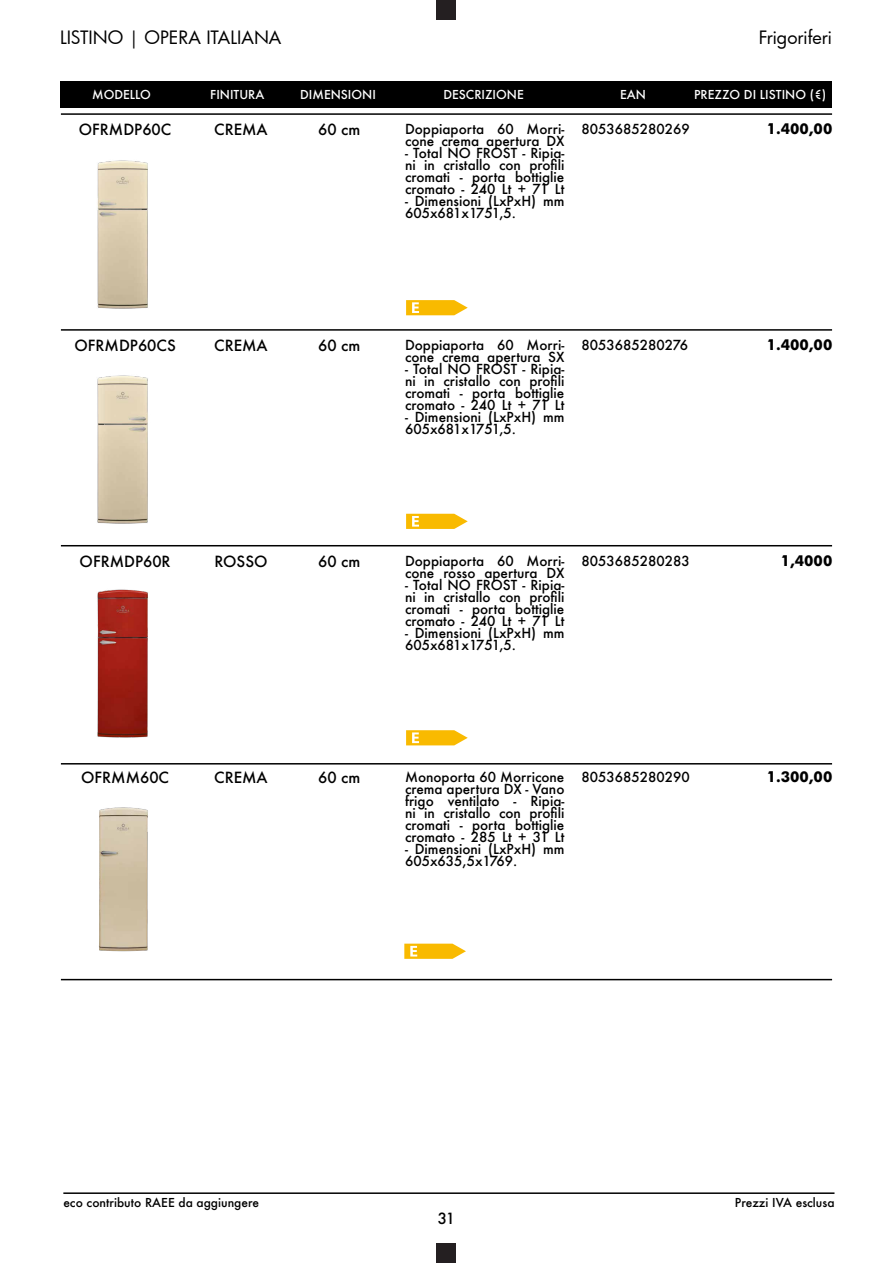
<style>
.page{position:relative;width:893px;height:1263px;background:#fff}
.page>*{position:absolute;margin:0;border:0;box-sizing:border-box;transform-origin:0 0}
.t1{font:18px "Futura";letter-spacing:-.005em;color:#000}
.t2{font:500 15px "Futura";color:#000}
.t3{font:700 15px "Futura";color:#000}
.t4{font:500 13.5px/12px "Futura";color:#000}
.t5{font:500 12px "Futura";color:#fff}
.t6{font:500 12px "Futura";color:#000}
</style>
<div class="page">
<hr style="left:61px;top:113px;width:771px;height:2px;background:#000">
<hr style="left:61px;top:329px;width:771px;height:2px;background:#000">
<hr style="left:61px;top:545px;width:771px;height:1px;background:#000">
<hr style="left:61px;top:763px;width:771px;height:1px;background:#000">
<hr style="left:61px;top:979px;width:771px;height:1px;background:#000">
<div style="left:437px;top:0;width:19px;height:19px;background:#241f21"></div>
<div style="left:437px;top:1244px;width:19px;height:19px;background:#241f21"></div>
<div style="left:61px;top:81px;width:771px;height:27px;background:#000"></div>
<hr style="left:63px;top:1192px;width:771px;height:2px;background:#000">
<svg style="left:404px;top:944px;width:62px;height:15px"></svg>
<img style="left:97px;top:160px;width:51px;height:149px">
<svg style="left:406px;top:300px;width:62px;height:15px"></svg>
<svg style="left:406px;top:514px;width:62px;height:15px"></svg>
<svg style="left:406px;top:730px;width:62px;height:15px"></svg>
<img style="left:97px;top:375px;width:51px;height:149px">
<img style="left:97px;top:589px;width:51px;height:149px">
<img style="left:99px;top:807px;width:49px;height:145px">
<h1 class="t1" style="left:60px;top:25px;width:223px">LISTINO | OPERA ITALIANA</h1>
<h1 class="t1" style="left:759px;top:25px;width:75px">Frigoriferi</h1>
<p class="t5" style="left:92px;top:86px;width:60px">MODELLO</p>
<p class="t5" style="left:210px;top:86px;width:56px">FINITURA</p>
<p class="t5" style="left:300px;top:86px;width:77px">DIMENSIONI</p>
<p class="t5" style="left:443px;top:86px;width:82px">DESCRIZIONE</p>
<p class="t5" style="left:620px;top:86px;width:27px">EAN</p>
<p class="t5" style="left:694px;top:86px;width:134px">PREZZO DI LISTINO (€)</p>
<p class="t2" style="left:79px;top:119px;width:94px">OFRMDP60C</p>
<p class="t2" style="left:214px;top:119px;width:55px">CREMA</p>
<p class="t2" style="left:318px;top:119px;width:44px">60 cm</p>
<p class="t4" style="left:405px;top:123px;width:161px">Doppiaporta 60 Morri&shy;cone crema apertura DX</p>
<p class="t4" style="left:405px;top:147px;width:161px;text-align:justify">- Total NO FROST - Ripia&shy;ni in cristallo con profili cromati - porta bottiglie cromato - 240 Lt + 71 Lt</p>
<p class="t4" style="left:405px;top:195px;width:161px">- Dimensioni (LxPxH) mm<br>605x681x1751,5.</p>
<p class="t4" style="left:582px;top:123px;width:110px">8053685280269</p>
<p class="t3" style="left:767px;top:117px;width:67px">1.400,00</p>
<p class="t2" style="left:75px;top:335px;width:103px">OFRMDP60CS</p>
<p class="t2" style="left:214px;top:335px;width:55px">CREMA</p>
<p class="t2" style="left:318px;top:335px;width:44px">60 cm</p>
<p class="t4" style="left:405px;top:339px;width:161px">Doppiaporta 60 Morri&shy;cone crema apertura SX</p>
<p class="t4" style="left:405px;top:363px;width:161px;text-align:justify">- Total NO FROST - Ripia&shy;ni in cristallo con profili cromati - porta bottiglie cromato - 240 Lt + 71 Lt</p>
<p class="t4" style="left:405px;top:411px;width:161px">- Dimensioni (LxPxH) mm<br>605x681x1751,5.</p>
<p class="t4" style="left:582px;top:339px;width:108px">8053685280276</p>
<p class="t3" style="left:767px;top:333px;width:67px">1.400,00</p>
<p class="t2" style="left:80px;top:551px;width:93px">OFRMDP60R</p>
<p class="t2" style="left:214px;top:551px;width:55px">ROSSO</p>
<p class="t2" style="left:318px;top:551px;width:44px">60 cm</p>
<p class="t4" style="left:405px;top:555px;width:161px">Doppiaporta 60 Morri&shy;cone rosso apertura DX</p>
<p class="t4" style="left:405px;top:579px;width:161px;text-align:justify">- Total NO FROST - Ripia&shy;ni in cristallo con profili cromati - porta bottiglie cromato - 240 Lt + 71 Lt</p>
<p class="t4" style="left:405px;top:627px;width:161px">- Dimensioni (LxPxH) mm<br>605x681x1751,5.</p>
<p class="t4" style="left:582px;top:555px;width:110px">8053685280283</p>
<p class="t3" style="left:781px;top:549px;width:53px">1,4000</p>
<p class="t2" style="left:81px;top:767px;width:89px">OFRMM60C</p>
<p class="t2" style="left:214px;top:767px;width:55px">CREMA</p>
<p class="t2" style="left:318px;top:767px;width:44px">60 cm</p>
<p class="t4" style="left:405px;top:771px;width:161px;text-align:justify">Monoporta 60 Morricone crema apertura DX - Vano frigo ventilato - Ripia&shy;ni in cristallo con profili cromati - porta bottiglie cromato - 285 Lt + 31 Lt</p>
<p class="t4" style="left:405px;top:843px;width:161px">- Dimensioni (LxPxH) mm<br>605x635,5x1769.</p>
<p class="t4" style="left:582px;top:771px;width:110px">8053685280290</p>
<p class="t3" style="left:767px;top:765px;width:67px">1.300,00</p>
<p class="t6" style="left:63px;top:1195px;width:197px">eco contributo RAEE da aggiungere</p>
<p class="t6" style="left:735px;top:1195px;width:101px">Prezzi IVA esclusa</p>
<p class="t2" style="left:438px;top:1208px;width:19px">31</p>
</div>
